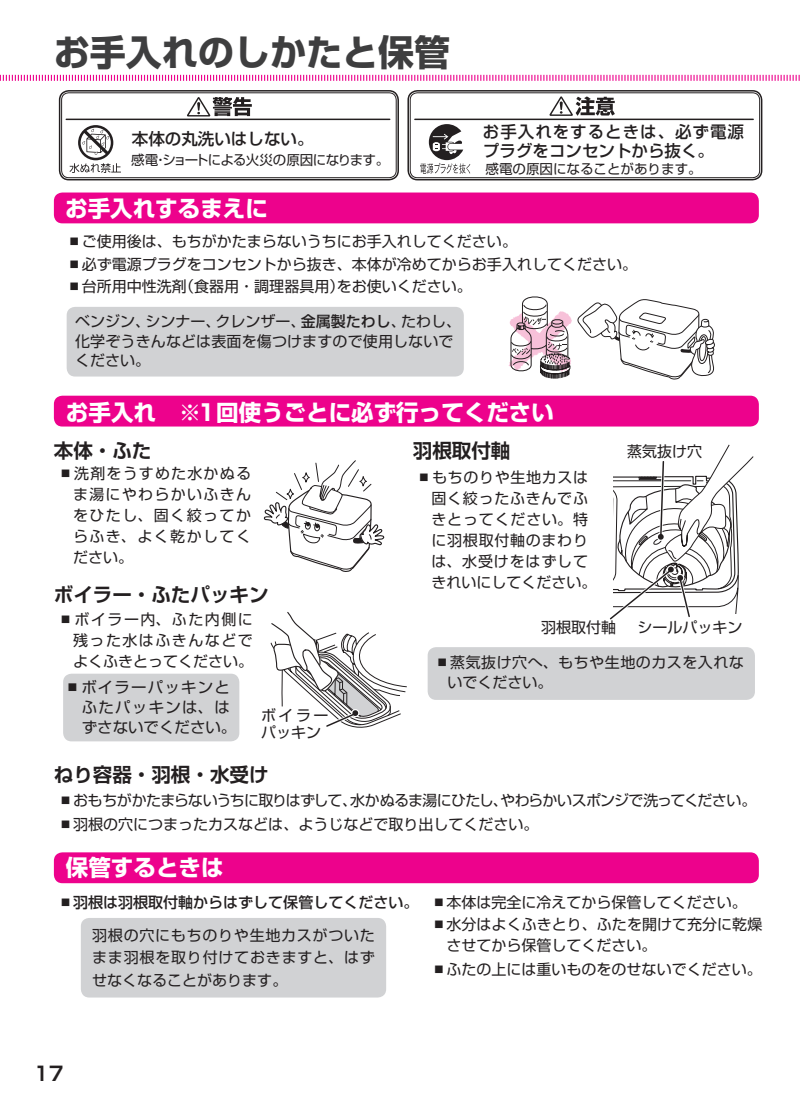
<style>
.page{position:relative;width:800px;height:1119px;background:#fff}
.page>*{position:absolute;margin:0;border:0;box-sizing:border-box;transform-origin:0 0}
.t1{font:700 36px "Shin Go Pr 5";color:#3e3e3f}
.t2{font:700 22.5px "Shin Go Pr 5";color:#fff}
.t3{font:700 19.5px "Shin Go Pr 5 De";color:#231f20}
.t4{font:500 16.5px/19.5px "Shin Go Pr 5";letter-spacing:.03em;color:#231f20}
.t5{font:500 16.5px "Shin Go Pr 5";color:#231f20}
.t6{font:15.3px/20px "Shin Go Pr 5";letter-spacing:.075em;color:#231f20}
.t7{font:15px/21px "Shin Go Pr 5";color:#231f20;text-align:justify}
.t8{font:15px/21px "Shin Go Pr 5";letter-spacing:.05em;color:#231f20}
.t9{font:15px "Shin Go Pr 5";letter-spacing:-.045em;color:#231f20}
.t10{font:15px/19.5px "Shin Go Pr 5";letter-spacing:.035em;color:#231f20}
.t11{font:500 15px "Shin Go Pr 5";color:#231f20}
.t12{font:15px/16.5px "Shin Go Pr 5";letter-spacing:.08em;color:#231f20}
.t13{font:13.5px "Shin Go Pr 5";letter-spacing:-.05em;color:#231f20}
.t14{font:13.5px "Shin Go Pr 5";color:#231f20}
.s1{font-weight:500}
.s2{font-family:"Shin Go Pr 5 De";font-weight:700}
.s3{font-weight:400}
</style>
<div class="page">
<svg style="left:0;top:74px;width:799px;height:7px"></svg>
<svg style="left:508px;top:296px;width:207px;height:84px"></svg>
<svg style="left:263px;top:460px;width:122px;height:112px"></svg>
<svg style="left:270px;top:612px;width:137px;height:116px"></svg>
<div style="left:67px;top:307px;width:396px;height:69px;background:#d1d2d4;border-radius:9px"></div>
<div style="left:81px;top:917px;width:305px;height:80px;background:#d1d2d4;border-radius:9px"></div>
<div style="left:54px;top:395px;width:704px;height:31px;background:#ed028c;border-radius:9px"></div>
<svg style="left:420px;top:124px;width:50px;height:50px"></svg>
<svg style="left:69px;top:125px;width:52px;height:48px"></svg>
<div style="left:59px;top:90px;width:340px;height:90px;border:2px solid #231f20;border-radius:9px"></div>
<div style="left:61px;top:92px;width:335px;height:86px;border:1px solid #231f20;border-radius:7px"></div>
<hr style="left:66px;top:119px;width:323px;height:1px;background:#231f20">
<svg style="left:187px;top:97px;width:65px;height:19px"></svg>
<svg style="left:549px;top:96px;width:65px;height:20px"></svg>
<div style="left:407px;top:90px;width:355px;height:90px;border:2px solid #231f20;border-radius:9px"></div>
<div style="left:410px;top:92px;width:349px;height:86px;border:1px solid #231f20;border-radius:7px"></div>
<hr style="left:415px;top:119px;width:338px;height:1px;background:#231f20">
<div style="left:54px;top:192px;width:704px;height:31px;background:#ed028c;border-radius:9px"></div>
<div style="left:54px;top:852px;width:704px;height:31px;background:#ed028c;border-radius:9px"></div>
<div style="left:63px;top:673px;width:176px;height:68px;background:#d1d2d4;border-radius:9px"></div>
<svg style="left:609px;top:444px;width:145px;height:176px"></svg>
<div style="left:427px;top:647px;width:327px;height:52px;background:#d1d2d4;border-radius:9px"></div>
<h1 class="t1" style="left:54px;top:23px;width:397px">お手入れのしかたと保管</h1>
<p class="t5" style="left:132px;top:125px;width:183px">本体の丸洗いはしない。</p>
<p class="t13" style="left:131px;top:149px;width:260px">感電・ショートによる火災の原因になります。</p>
<h2 class="t2" style="left:65px;top:190px;width:204px">お手入れするまえに</h2>
<p class="t4" style="left:483px;top:120px;width:262px">お手入れをするときは、必ず電源プラグをコンセントから抜く。</p>
<p class="t14" style="left:485px;top:157px;width:217px">感電の原因になることがあります。</p>
<p class="t7" style="left:67px;top:229px;width:451px">▪ご使用後は、もちがかたまらないうちにお手入れしてください。</p>
<p class="t7" style="left:67px;top:252px;width:571px">▪必ず電源プラグをコンセントから抜き、本体が冷めてからお手入れしてください。</p>
<p class="t7" style="left:67px;top:274px;width:406px">▪台所用中性洗剤（食器用・調理器具用）をお使いください。</p>
<p class="t7" style="left:75px;top:310px;width:387px;line-height:19.5px;text-align:left">ベンジン、シンナー、クレンザー、<span class="s1">金属製たわし</span>、たわし、化学ぞうきんなどは表面を傷つけますので使用しないでください。</p>
<h2 class="t2" style="left:66px;top:394px;width:489px">お手入れ ※1回使うごとに必ず行ってください</h2>
<h3 class="t3" style="left:54px;top:434px;width:99px">本体・ふた</h3>
<p class="t7" style="left:73px;top:461px;width:179px;text-indent:-15px">▪洗剤をうすめた水かぬるま湯にやわらかいふきんをひたし、固く絞ってからふき、よく乾かしてください。</p>
<h3 class="t3" style="left:54px;top:578px;width:216px">ボイラー・ふたパッキン</h3>
<h3 class="t3" style="left:413px;top:434px;width:99px">羽根取付軸</h3>
<p class="t8" style="left:431px;top:465px;width:166px;text-indent:-15px">▪もちのりや生地カスは固く絞ったふきんでふきとってください。特に羽根取付軸のまわりは、水受けをはずしてきれいにしてください。</p>
<p class="t7" style="left:627px;top:439px;width:76px">蒸気抜け穴</p>
<p class="t7" style="left:73px;top:607px;width:181px;text-indent:-15px">▪ボイラー内、ふた内側に残った水はふきんなどでよくふきとってください。</p>
<p class="t6" style="left:82px;top:676px;width:156px;text-indent:-17px">▪ボイラーパッキンとふたパッキンは、はずさないでください。</p>
<p class="t12" style="left:261px;top:705px;width:69px">ボイラーパッキン</p>
<p class="t7" style="left:541px;top:615px;width:76px">羽根取付軸</p>
<p class="t7" style="left:637px;top:615px;width:106px">シールパッキン</p>
<p class="t10" style="left:447px;top:651px;width:298px;text-indent:-13px">▪蒸気抜け穴へ、もちや生地のカスを入れないでください。</p>
<h3 class="t3" style="left:54px;top:758px;width:216px">ねり容器・羽根・水受け</h3>
<p class="t9" style="left:58px;top:787px;width:699px">▪おもちがかたまらないうちに取りはずして、水かぬるま湯にひたし、やわらかいスポンジで洗ってください。</p>
<p class="t7" style="left:58px;top:812px;width:482px"><span class="s2">▪</span>羽根の穴につまったカスなどは、ようじなどで取り出してください。</p>
<h2 class="t2" style="left:66px;top:849px;width:159px">保管するときは</h2>
<p class="t11" style="left:58px;top:889px;width:361px"><span class="s3">▪</span>羽根は羽根取付軸からはずして保管してください。</p>
<p class="t7" style="left:92px;top:922px;width:284px;line-height:22.5px">羽根の穴にもちのりや生地カスがついたまま羽根を取り付けておきますと、はずせなくなることがあります。</p>
<p class="t7" style="left:431px;top:890px;width:316px">▪本体は完全に冷えてから保管してください。</p>
<p class="t7" style="left:446px;top:912px;width:317px;text-indent:-15px">▪水分はよくふきとり、ふたを開けて充分に乾燥させてから保管してください。</p>
<p class="t7" style="left:431px;top:957px;width:331px">▪ふたの上には重いものをのせないでください。</p>
<h3 class="t3" style="left:34px;top:1057px;width:31px">17</h3>
</div>
